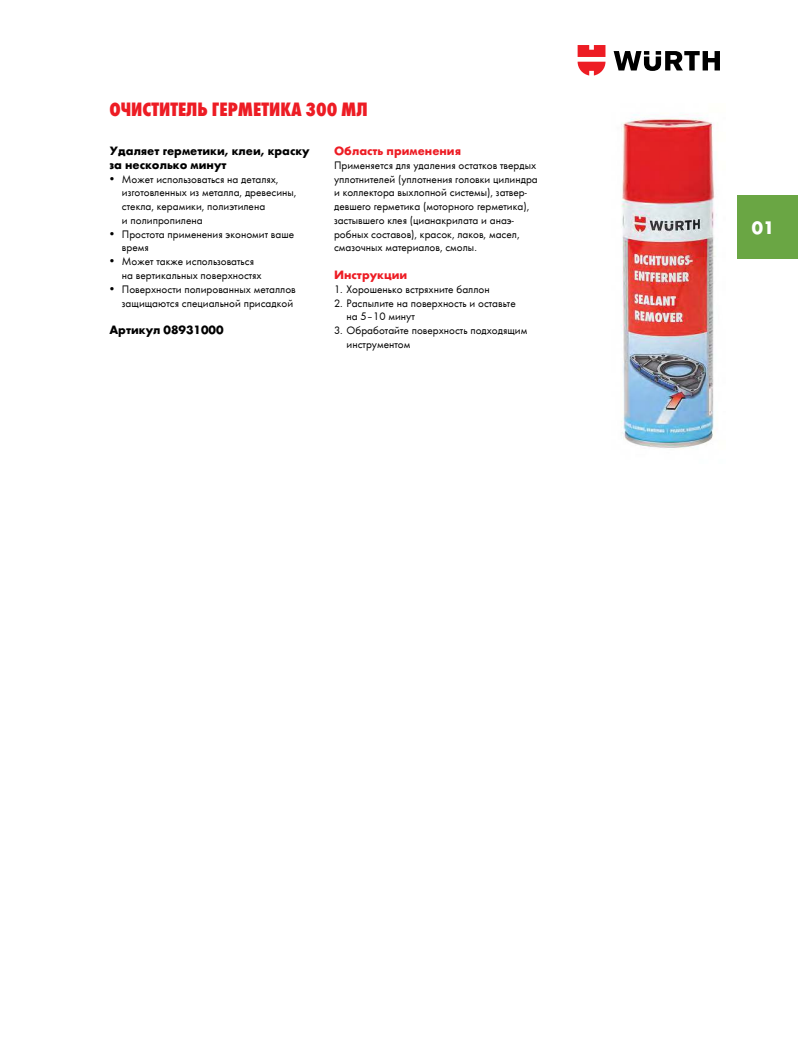
<style>
.page{position:relative;width:798px;height:1053px;background:#fff}
.page>*{position:absolute;margin:0;border:0;box-sizing:border-box;transform-origin:0 0}
.t1{font:20px "Wuerth Extra Bold Cond Caps";color:#ed1c24}
.t2{font:700 18.75px "Wuerth";color:#fff}
.t3{font:700 12.5px/13.8px "Wuerth";color:#000}
.t4{font:700 12.5px "Wuerth";color:#ed1c24}
.t5{font:11.25px/13.8px "Wuerth";color:#000}
</style>
<div class="page">
<img style="left:621px;top:114px;width:96px;height:335px">
<svg style="left:613px;top:51px;width:106px;height:20px"></svg>
<svg style="left:577px;top:45px;width:28px;height:30px"></svg>
<div style="left:737px;top:195px;width:60px;height:64px;background:#6aa644"></div>
<h1 class="t1" style="left:109px;top:95px;width:260px">Очиститель герметика 300 мл</h1>
<p class="t3" style="left:109px;top:143px;width:202px">Удаляет герметики, клеи, краску за несколько минут</p>
<p class="t5" style="left:122px;top:171px;width:176px;text-indent:-12px">• Может использоваться на деталях, изготовленных из металла, древесины, стекла, керамики, полиэтилена<br>и полипропилена</p>
<p class="t5" style="left:122px;top:226px;width:174px;text-indent:-12px">• Простота применения экономит ваше время</p>
<p class="t5" style="left:122px;top:254px;width:141px;text-indent:-12px">• Может также использоваться на вертикальных поверхностях</p>
<p class="t5" style="left:109px;top:281px;width:188px;text-align:right">• Поверхности полированных металлов защищаются специальной присадкой</p>
<p class="t3" style="left:109px;top:322px;width:116px">Артикул 08931000</p>
<p class="t4" style="left:334px;top:142px;width:128px">Область применения</p>
<p class="t5" style="left:334px;top:158px;width:205px">Применяется для удаления остатков твердых уплотнителей (уплотнения головки цилиндра и коллектора выхлопной системы), затвер&shy;девшего герметика (моторного герметика), застывшего клея (цианакрилата и анаэ&shy;робных составов), красок, лаков, масел, смазочных материалов, смолы.</p>
<p class="t4" style="left:334px;top:265px;width:75px">Инструкции</p>
<p class="t5" style="left:334px;top:282px;width:157px">1. Хорошенько встряхните баллон</p>
<p class="t5" style="left:346px;top:296px;width:171px;text-indent:-12px">2. Распылите на поверхность и оставьте на 5–10 минут</p>
<p class="t5" style="left:346px;top:323px;width:182px;text-indent:-12px">3. Обработайте поверхность подходящим инструментом</p>
<h2 class="t2" style="left:751px;top:217px;width:24px">01</h2>
</div>
